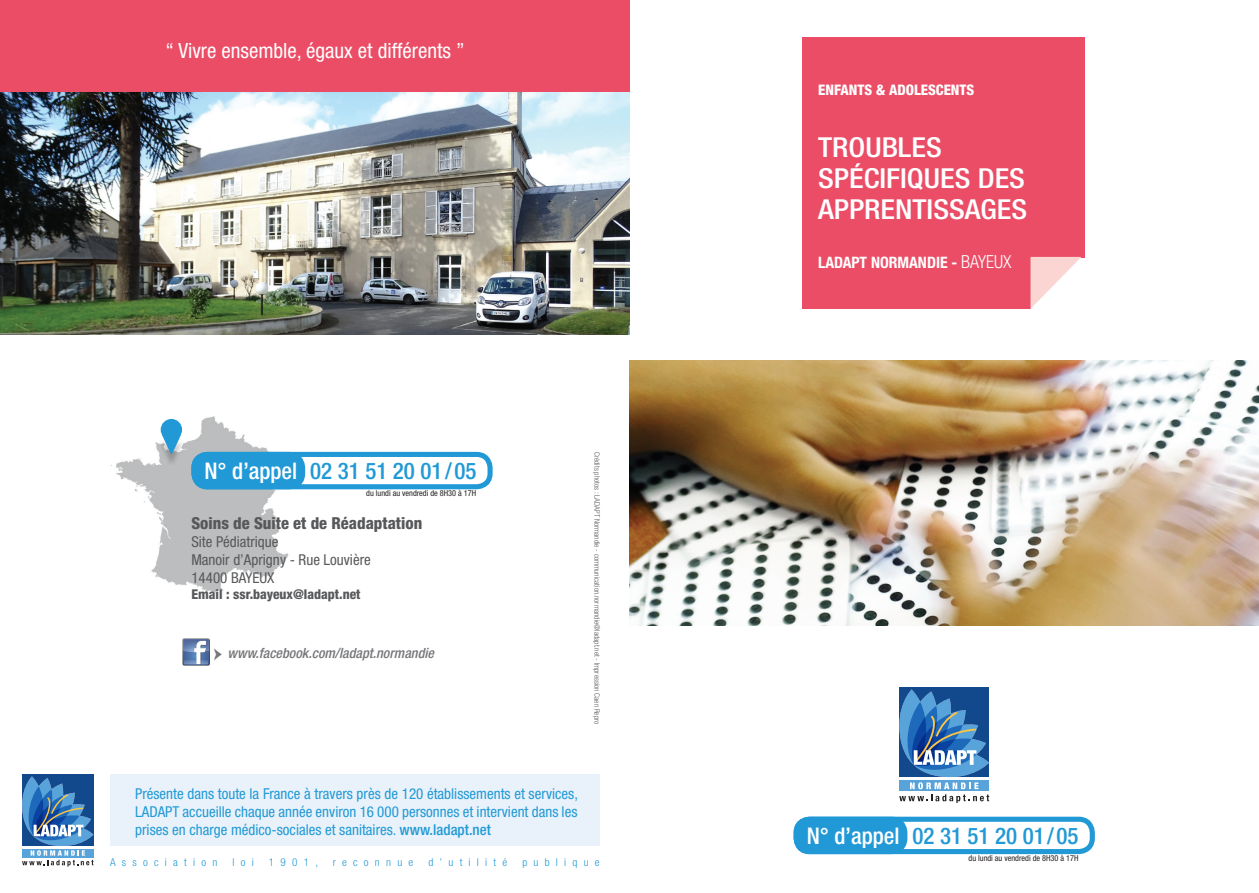
<style>
.page{position:relative;width:1259px;height:893px;background:#fff}
.page>*{position:absolute;margin:0;border:0;box-sizing:border-box;transform-origin:0 0}
.t1{font:500 condensed 27.6px/30.6px "Helvetica Neue LT Std";color:#fff;scale:1.1 1}
.t2{font:500 condensed 22.95px "Helvetica Neue LT Std";color:#2199d6}
.t3{font:condensed 21px "Helvetica Neue LT Std";color:#fff}
.t4{font:800 condensed 16.5px "Helvetica Neue LT Std";color:#57585a}
.t5{font:700 condensed 15.75px "Helvetica Neue LT Std";color:#fff}
.t6{font:condensed 15px/18px "Helvetica Neue LT Std";color:#2199d6;text-align:justify}
.t7{font:condensed 15px/18px "Helvetica Neue LT Std";color:#57585a}
.t8{font:800 condensed 14.55px "Helvetica Neue LT Std";color:#fff}
.t9{font:italic 500 condensed 14.1px "Helvetica Neue LT Std";color:#757679}
.t10{font:800 condensed 13.5px "Helvetica Neue LT Std";color:#57585a}
.t11{font:300 condensed 10.8px "Helvetica Neue LT Std";letter-spacing:.56em;color:#2199d6}
.t12{font:condensed 8.25px "Helvetica Neue LT Std";color:#231f20}
.t13{font:300 condensed 7.5px "Helvetica Neue LT Std";color:#57585a}
.s1{color:#fff}
.s2{font-family:"Minion Pro";font-weight:400;font-style:normal;font-stretch:normal;font-size:21.15px}
.s3{font-weight:500}
.s4{font-weight:300;font-size:18px}
</style>
<div class="page">
<img style="left:0;top:91px;width:629px;height:244px">
<div style="left:0;top:0;width:629px;height:91px;background:#eb4d66"></div>
<div style="left:802px;top:37px;width:282px;height:272px;background:#eb4d66"></div>
<div style="left:1031px;top:258px;width:54px;height:52px;background:#fff"></div>
<svg style="left:1030px;top:257px;width:51px;height:52px"></svg>
<div style="left:793px;top:817px;width:302px;height:37px;border:5px solid #2199d6;border-radius:14px"></div>
<div style="left:796px;top:819px;width:109px;height:33px;background:#2199d6;border-radius:14px"></div>
<div style="left:793px;top:817px;width:114px;height:37px;border:5px solid #2199d6;border-radius:14px"></div>
<div style="left:899px;top:687px;width:90px;height:90px;background:#12498d"></div>
<svg style="left:899px;top:689px;width:90px;height:114px"></svg>
<img style="left:111px;top:416px;width:184px;height:177px">
<div style="left:163px;top:421px;width:17px;height:17px;background:#2199d6;border-radius:50%"></div>
<div style="left:161px;top:419px;width:21px;height:21px;border:4px solid #2199d6;border-radius:50%"></div>
<div style="left:158px;top:438px;width:27px;height:28px;background:#231f20;opacity:.26"></div>
<svg style="left:162px;top:434px;width:20px;height:20px"></svg>
<img style="left:182px;top:639px;width:27px;height:27px">
<div style="left:110px;top:775px;width:490px;height:71px;background:#e9f2fa"></div>
<svg style="left:22px;top:776px;width:72px;height:91px;background:#5a8bbb"></svg>
<img style="left:629px;top:360px;width:630px;height:265px">
<div style="left:191px;top:452px;width:301px;height:37px;border:5px solid #2199d6;border-radius:14px"></div>
<div style="left:194px;top:454px;width:109px;height:33px;background:#2199d6;border-radius:14px"></div>
<div style="left:191px;top:452px;width:114px;height:37px;border:5px solid #2199d6;border-radius:14px"></div>
<h3 class="t3" style="left:165px;top:38px;width:301px">“ Vivre ensemble, égaux et différents ”</h3>
<h2 class="t2" style="left:204px;top:457px;width:273px"><span class="s1">N° D’APPEL</span> 02 31 51 20 01/05</h2>
<p class="t12" style="left:366px;top:489px;width:111px">du lundi au vendredi de 8H30 à 17H</p>
<p class="t4" style="left:191px;top:513px;width:232px">Soins de Suite et de Réadaptation</p>
<p class="t7" style="left:191px;top:532px;width:181px">Site Pédiatrique<br>Manoir d’Aprigny - Rue Louvière<br>14400 BAYEUX</p>
<p class="t10" style="left:191px;top:586px;width:170px">Email : ssr.bayeux@ladapt.net</p>
<p class="t9" style="left:214px;top:645px;width:222px"><span class="s2">→</span> www.facebook.com/ladapt.normandie</p>
<p class="t13" style="left:601px;top:452px;width:274px;rotate:90deg">Crédits photos : LADAPT Normandie - communication.normandie@ladapt.net - Impression Caen Repro</p>
<p class="t6" style="left:135px;top:785px;width:444px">Présente dans toute la France à travers près de 120 établissements et services, LADAPT accueille chaque année environ 16 000 personnes et intervient dans les prises en charge médico-sociales et sanitaires. <span class="s3">WWW.LADAPT.NET</span></p>
<p class="t11" style="left:110px;top:856px;width:109px">Association</p>
<p class="t11" style="left:232px;top:856px;width:23px">loi</p>
<p class="t11" style="left:269px;top:856px;width:51px">1901,</p>
<p class="t11" style="left:333px;top:856px;width:82px">reconnue</p>
<p class="t11" style="left:428px;top:856px;width:80px">d’utilité</p>
<p class="t11" style="left:522px;top:856px;width:79px">publique</p>
<p class="t8" style="left:818px;top:81px;width:158px">ENFANTS &amp; ADOLESCENTS</p>
<h1 class="t1" style="left:818px;top:132px;width:192px">TROUBLES<br>SPÉCIFIQUES DES<br>APPRENTISSAGES</h1>
<p class="t5" style="left:818px;top:253px;width:195px">LADAPT NORMAND IE - <span class="s4">BAYEUX</span></p>
<h2 class="t2" style="left:806px;top:822px;width:273px"><span class="s1">N° D’APPEL</span> 02 31 51 20 01/05</h2>
<p class="t12" style="left:968px;top:853px;width:111px">du lundi au vendredi de 8H30 à 17H</p>
</div>
